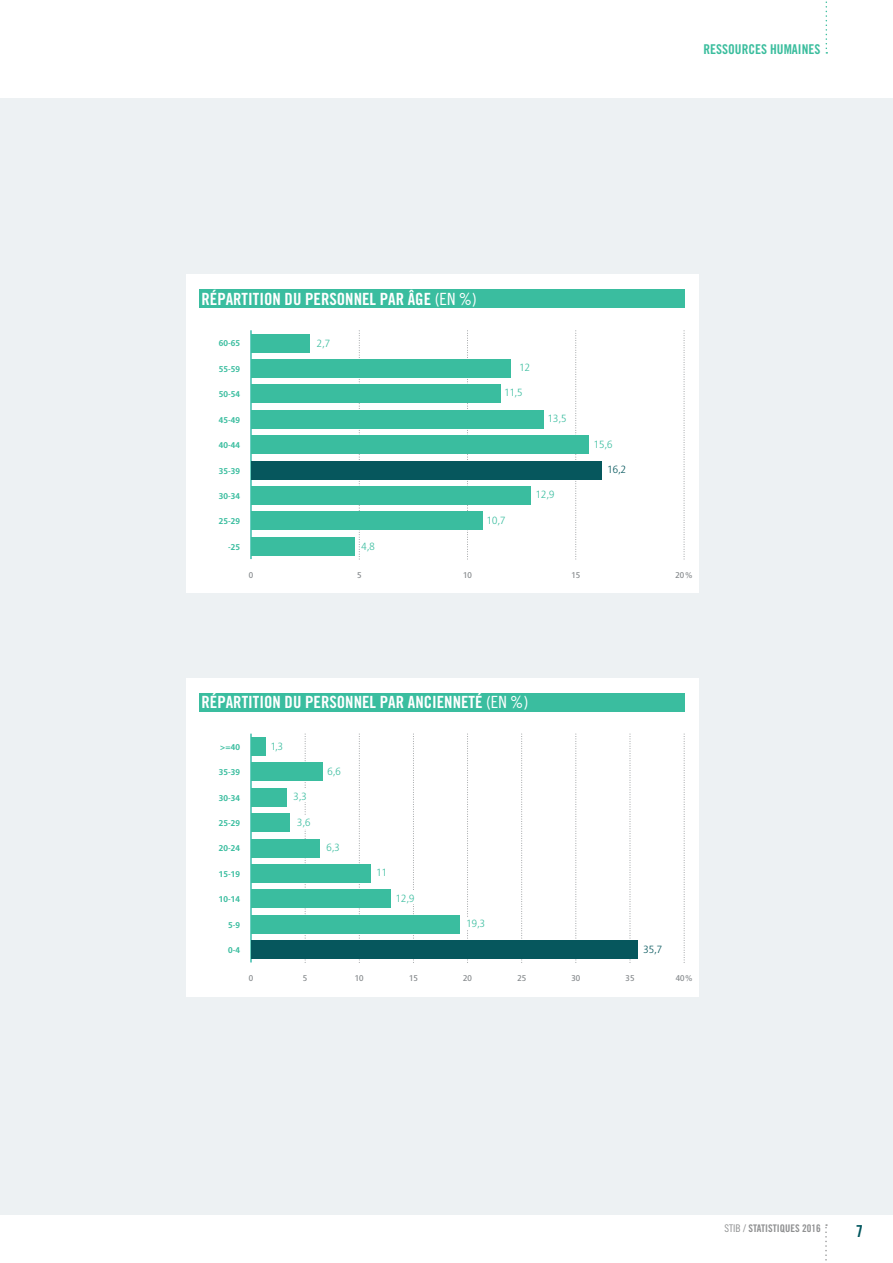
<style>
.page{position:relative;width:893px;height:1263px;background:#fff}
.page>*{position:absolute;margin:0;border:0;box-sizing:border-box;transform-origin:0 0}
.t1{font:16.8px "Trade Gothic LT Std Bd Cn 20";color:#fff}
.t2{font:16.5px "Trade Gothic LT Std Bd Cn 20";color:#01565e}
.t3{font:13.5px "Trade Gothic LT Std Bd Cn 20";color:#3abd9d}
.t4{font:300 10.5px "Brusseline";letter-spacing:.005em;color:#3abd9f}
.t5{font:10.5px "Trade Gothic LT Std Bd Cn 20";color:#8f9091}
.t6{font:300 10.5px "Brusseline";color:#06575d}
.t7{font:700 8.4px "Brusseline";letter-spacing:.005em;color:#3abd9f}
.t8{font:8.4px "Brusseline";color:#84888b}
.s1{font-family:"Trade Gothic LT Std Cn 18"}
</style>
<div class="page">
<div style="left:0;top:98px;width:893px;height:1116px;background:#edf1f3"></div>
<svg style="left:826px;top:1px;width:1px;height:53px"></svg>
<svg style="left:825px;top:1224px;width:2px;height:37px"></svg>
<div style="left:186px;top:275px;width:513px;height:318px;background:#fff"></div>
<div style="left:199px;top:289px;width:486px;height:19px;background:#3abd9f"></div>
<svg style="left:359px;top:330px;width:1px;height:229px"></svg>
<svg style="left:467px;top:330px;width:1px;height:229px"></svg>
<svg style="left:575px;top:330px;width:1px;height:229px"></svg>
<svg style="left:684px;top:330px;width:1px;height:229px"></svg>
<hr style="left:251px;top:330px;width:1px;height:229px;background:#3abd9f">
<div style="left:251px;top:334px;width:58px;height:18px;background:#3abd9f"></div>
<div style="left:251px;top:359px;width:260px;height:19px;background:#3abd9f"></div>
<div style="left:251px;top:385px;width:249px;height:18px;background:#3abd9f"></div>
<div style="left:251px;top:410px;width:292px;height:18px;background:#3abd9f"></div>
<div style="left:251px;top:436px;width:338px;height:18px;background:#3abd9f"></div>
<div style="left:251px;top:461px;width:351px;height:18px;background:#06575d"></div>
<div style="left:251px;top:486px;width:279px;height:19px;background:#3abd9f"></div>
<div style="left:251px;top:512px;width:232px;height:18px;background:#3abd9f"></div>
<div style="left:251px;top:537px;width:104px;height:18px;background:#3abd9f"></div>
<div style="left:186px;top:678px;width:513px;height:318px;background:#fff"></div>
<div style="left:199px;top:693px;width:486px;height:18px;background:#3abd9f"></div>
<svg style="left:305px;top:734px;width:1px;height:227px"></svg>
<svg style="left:359px;top:734px;width:1px;height:227px"></svg>
<svg style="left:413px;top:734px;width:1px;height:227px"></svg>
<svg style="left:467px;top:734px;width:1px;height:227px"></svg>
<svg style="left:521px;top:734px;width:1px;height:227px"></svg>
<svg style="left:575px;top:734px;width:1px;height:227px"></svg>
<svg style="left:629px;top:734px;width:1px;height:227px"></svg>
<svg style="left:684px;top:734px;width:1px;height:227px"></svg>
<hr style="left:251px;top:734px;width:1px;height:228px;background:#3abd9f">
<div style="left:251px;top:737px;width:14px;height:18px;background:#3abd9f"></div>
<div style="left:251px;top:763px;width:71px;height:18px;background:#3abd9f"></div>
<div style="left:251px;top:788px;width:36px;height:18px;background:#3abd9f"></div>
<div style="left:251px;top:813px;width:39px;height:19px;background:#3abd9f"></div>
<div style="left:251px;top:839px;width:68px;height:18px;background:#3abd9f"></div>
<div style="left:251px;top:864px;width:119px;height:19px;background:#3abd9f"></div>
<div style="left:251px;top:890px;width:140px;height:18px;background:#3abd9f"></div>
<div style="left:251px;top:915px;width:209px;height:18px;background:#3abd9f"></div>
<div style="left:251px;top:940px;width:387px;height:19px;background:#06575d"></div>
<div style="left:290px;top:790px;width:18px;height:12px;background:#fff"></div>
<div style="left:295px;top:816px;width:18px;height:12px;background:#fff"></div>
<div style="left:399px;top:891px;width:18px;height:13px;background:#fff"></div>
<div style="left:465px;top:917px;width:18px;height:13px;background:#fff"></div>
<h3 class="t3" style="left:703px;top:41px;width:118px">RESSOURCES HUMAINES</h3>
<h1 class="t1" style="left:202px;top:289px;width:277px">RÉPARTITION DU PERSONNEL PAR ÂGE <span class="s1">(EN %)</span></h1>
<p class="t7" style="left:219px;top:339px;width:23px">60-65</p>
<p class="t4" style="left:317px;top:337px;width:15px">2,7</p>
<p class="t7" style="left:219px;top:364px;width:23px">55-59</p>
<p class="t7" style="left:219px;top:390px;width:23px">50-54</p>
<p class="t7" style="left:219px;top:415px;width:23px">45-49</p>
<p class="t7" style="left:219px;top:440px;width:23px">40-44</p>
<p class="t7" style="left:219px;top:466px;width:23px">35-39</p>
<p class="t7" style="left:219px;top:491px;width:23px">30-34</p>
<p class="t7" style="left:219px;top:517px;width:23px">25-29</p>
<p class="t7" style="left:228px;top:542px;width:13px">-25</p>
<p class="t4" style="left:361px;top:541px;width:15px">4,8</p>
<p class="t4" style="left:519px;top:362px;width:12px">12</p>
<p class="t4" style="left:505px;top:387px;width:19px">11,5</p>
<p class="t4" style="left:548px;top:413px;width:20px">13,5</p>
<p class="t4" style="left:487px;top:514px;width:20px">10,7</p>
<p class="t4" style="left:536px;top:489px;width:20px">12,9</p>
<p class="t4" style="left:594px;top:439px;width:20px">15,6</p>
<p class="t6" style="left:608px;top:463px;width:20px">16,2</p>
<p class="t8" style="left:249px;top:570px;width:6px">0</p>
<p class="t8" style="left:357px;top:570px;width:6px">5</p>
<p class="t8" style="left:463px;top:570px;width:10px">10</p>
<p class="t8" style="left:571px;top:570px;width:10px">15</p>
<p class="t8" style="left:675px;top:570px;width:19px">20%</p>
<h1 class="t1" style="left:202px;top:692px;width:328px">RÉPARTITION DU PERSONNEL PAR ANCIENNETÉ <span class="s1">(EN %)</span></h1>
<p class="t7" style="left:220px;top:742px;width:21px">&gt;=40</p>
<p class="t4" style="left:271px;top:740px;width:14px">1,3</p>
<p class="t7" style="left:219px;top:767px;width:23px">35-39</p>
<p class="t4" style="left:328px;top:765px;width:15px">6,6</p>
<p class="t7" style="left:219px;top:793px;width:23px">30-34</p>
<p class="t7" style="left:219px;top:818px;width:23px">25-29</p>
<p class="t4" style="left:293px;top:790px;width:15px">3,3</p>
<p class="t4" style="left:297px;top:816px;width:15px">3,6</p>
<p class="t7" style="left:219px;top:844px;width:23px">20-24</p>
<p class="t4" style="left:326px;top:842px;width:15px">6,3</p>
<p class="t7" style="left:219px;top:869px;width:23px">15-19</p>
<p class="t4" style="left:377px;top:867px;width:12px">11</p>
<p class="t7" style="left:219px;top:894px;width:23px">10-14</p>
<p class="t4" style="left:396px;top:892px;width:20px">12,9</p>
<p class="t7" style="left:228px;top:920px;width:13px">5-9</p>
<p class="t4" style="left:466px;top:918px;width:20px">19,3</p>
<p class="t7" style="left:228px;top:945px;width:13px">0-4</p>
<p class="t6" style="left:643px;top:944px;width:20px">35,7</p>
<p class="t8" style="left:249px;top:973px;width:6px">0</p>
<p class="t8" style="left:303px;top:973px;width:6px">5</p>
<p class="t8" style="left:355px;top:973px;width:10px">10</p>
<p class="t8" style="left:409px;top:973px;width:10px">15</p>
<p class="t8" style="left:463px;top:973px;width:10px">20</p>
<p class="t8" style="left:517px;top:973px;width:10px">25</p>
<p class="t8" style="left:571px;top:973px;width:10px">30</p>
<p class="t8" style="left:626px;top:973px;width:10px">35</p>
<p class="t8" style="left:676px;top:973px;width:18px">40%</p>
<p class="t5" style="left:724px;top:1222px;width:98px"><span class="s1">STIB /</span> STATISTIQUES 2016</p>
<h2 class="t2" style="left:856px;top:1221px;width:9px">7</h2>
</div>
